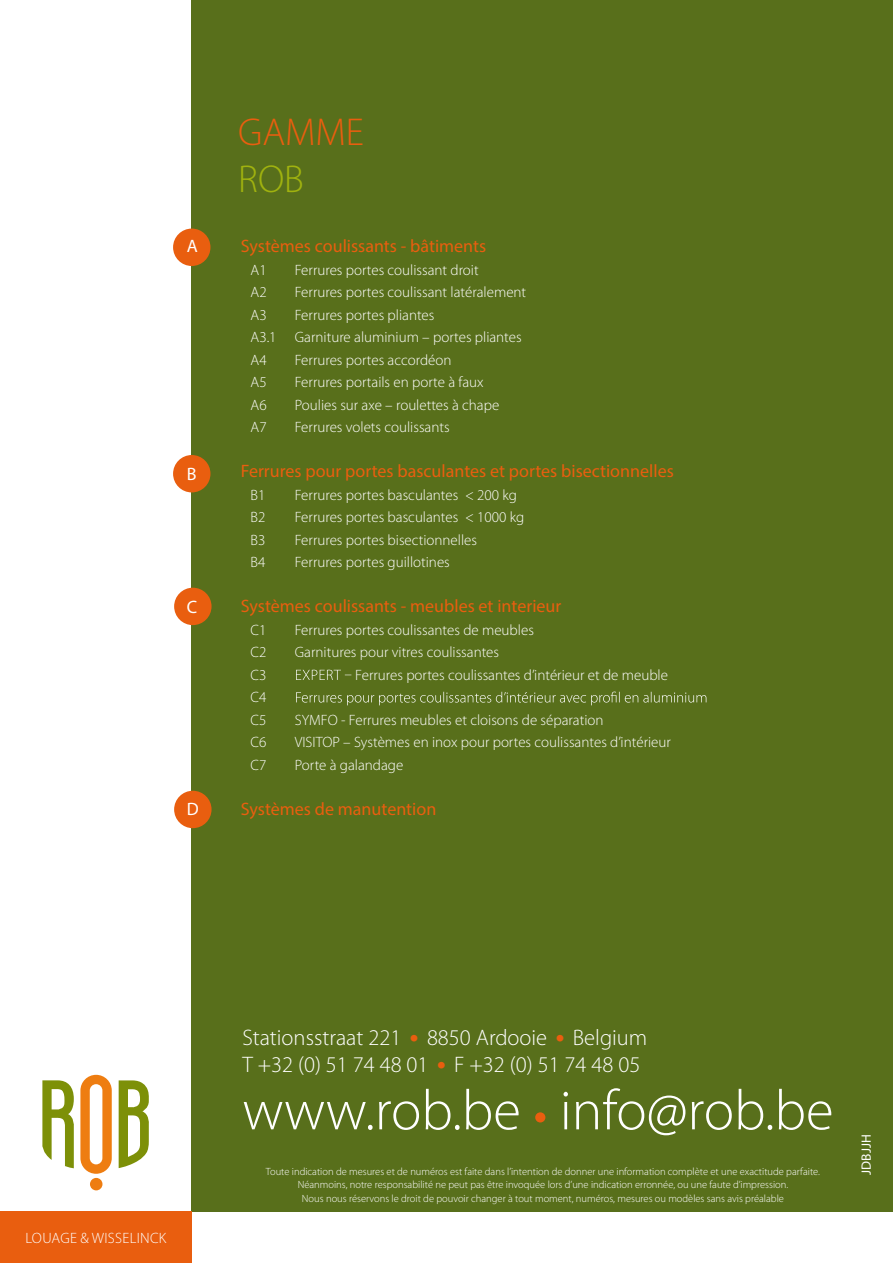
<style>
.page{position:relative;width:893px;height:1263px;background:#fff}
.page>*{position:absolute;margin:0;border:0;box-sizing:border-box;transform-origin:0 0}
.t1{font:300 57px "Myriad Pro";color:#fff}
.t2{font:300 39px "Myriad Pro";color:#e95e0f}
.t3{font:300 39px "Myriad Pro";color:#a0b20f}
.t4{font:300 22.5px/27px "Myriad Pro";color:#fff}
.t5{font:18px "Myriad Pro";color:#e95e0f}
.t6{font:18px "Myriad Pro";color:#fff}
.t7{font:300 15px/22.5px "Myriad Pro";color:#fff}
.t8{font:300 15px "Myriad Pro";letter-spacing:.02em;color:#fff}
.t9{font:13.5px "Myriad Pro";color:#fff}
.t10{font:300 10.5px/13.5px "Myriad Pro";color:#fff;text-align:center}
.s1{font-size:37.5px;color:#e95e0f}
.s2{color:#e95e0f}
</style>
<div class="page">
<div style="left:191px;top:0;width:702px;height:1212px;background:#586f1b"></div>
<div style="left:0;top:1212px;width:191px;height:51px;background:#e95e0f"></div>
<div style="left:173px;top:229px;width:37px;height:37px;background:#e95e0f;border-radius:50%"></div>
<div style="left:173px;top:455px;width:37px;height:37px;background:#e95e0f;border-radius:50%"></div>
<div style="left:174px;top:588px;width:38px;height:37px;background:#e95e0f;border-radius:50%"></div>
<svg style="left:42px;top:1080px;width:32px;height:88px"></svg>
<svg style="left:80px;top:1075px;width:32px;height:99px"></svg>
<div style="left:90px;top:1178px;width:12px;height:12px;background:#ee7d11;border-radius:50%"></div>
<svg style="left:119px;top:1080px;width:30px;height:88px"></svg>
<div style="left:174px;top:791px;width:38px;height:37px;background:#e95e0f;border-radius:50%"></div>
<svg style="left:296px;top:670px;width:55px;height:10px"></svg>
<svg style="left:296px;top:692px;width:410px;height:13px"></svg>
<h2 class="t2" style="left:238px;top:110px;width:127px">GAMME</h2>
<h2 class="t3" style="left:238px;top:157px;width:67px">ROB</h2>
<p class="t6" style="left:187px;top:235px;width:13px">A</p>
<p class="t5" style="left:241px;top:235px;width:247px">Systèmes coulissants - bâtiments</p>
<p class="t7" style="left:251px;top:259px;width:18px">A1</p>
<p class="t7" style="left:295px;top:259px;width:233px">Ferrures portes coulissant droit Ferrures portes coulissant latéralement Ferrures portes pliantes<br>Garniture aluminium – portes pliantes Ferrures portes accordéon<br>Ferrures portails en porte à faux Poulies sur axe – roulettes à chape Ferrures volets coulissants</p>
<p class="t7" style="left:251px;top:281px;width:28px">A2<br>A3<br>A3.1<br>A4<br>A5<br>A6<br>A7</p>
<p class="t6" style="left:187px;top:463px;width:11px">B</p>
<p class="t5" style="left:241px;top:460px;width:435px">Ferrures pour portes basculantes et portes bisectionnelles</p>
<p class="t7" style="left:251px;top:484px;width:16px">B1</p>
<p class="t7" style="left:295px;top:484px;width:231px">Ferrures portes basculantes &lt; 200 kg Ferrures portes basculantes &lt; 1000 kg Ferrures portes bisectionnelles Ferrures portes guillotines</p>
<p class="t7" style="left:251px;top:506px;width:16px;text-align:justify">B2<br>B3<br>B4</p>
<p class="t6" style="left:187px;top:596px;width:12px">C</p>
<p class="t5" style="left:241px;top:595px;width:322px">Systèmes coulissants - meubles et interieur</p>
<p class="t7" style="left:251px;top:619px;width:17px">C1</p>
<p class="t7" style="left:295px;top:619px;width:241px">Ferrures portes coulissantes de meubles</p>
<p class="t7" style="left:251px;top:641px;width:17px">C2</p>
<p class="t7" style="left:295px;top:641px;width:206px">Garnitures pour vitres coulissantes</p>
<p class="t7" style="left:251px;top:664px;width:17px">C3</p>
<p class="t7" style="left:355px;top:664px;width:314px">Ferrures portes coulissantes d’intérieur et de meuble</p>
<p class="t7" style="left:251px;top:686px;width:17px">C4<br>C5</p>
<p class="t7" style="left:295px;top:709px;width:378px">SYMFO - Ferrures meubles et cloisons de séparation<br>VISITOP – Systèmes en inox pour portes coulissantes d’intérieur<br>Porte à galandage</p>
<p class="t7" style="left:251px;top:731px;width:17px">C6<br>C7</p>
<p class="t6" style="left:187px;top:798px;width:13px">D</p>
<p class="t5" style="left:241px;top:798px;width:197px">Systèmes de manutention</p>
<p class="t8" style="left:26px;top:1230px;width:142px">LOUAGE &amp; WISSELINCK</p>
<h3 class="t4" style="left:242px;top:1025px;width:406px">Stationsstraat 221 <span class="s1">•</span> 8850 Ardooie <span class="s1">•</span> Belgium<br>T +32 (0) 51 74 48 01 <span class="s1">•</span> F +32 (0) 51 74 48 05</h3>
<h1 class="t1" style="left:242px;top:1079px;width:593px">www.rob.be <span class="s2">•</span> info@rob.be</h1>
<p class="t10" style="left:266px;top:1164px;width:556px">Toute indication de mesures et de numéros est faite dans l’intention de donner une information complète et une exactitude parfaite.<br>Néanmoins, notre responsabilité ne peut pas être invoquée lors d’une indication erronnée, ou une faute d’impression.<br>Nous nous réservons le droit de pouvoir changer à tout moment, numéros, mesures ou modèles sans avis préalable</p>
<p class="t9" style="left:858px;top:1174px;width:42px;rotate:-90deg">JDBJJH</p>
</div>
